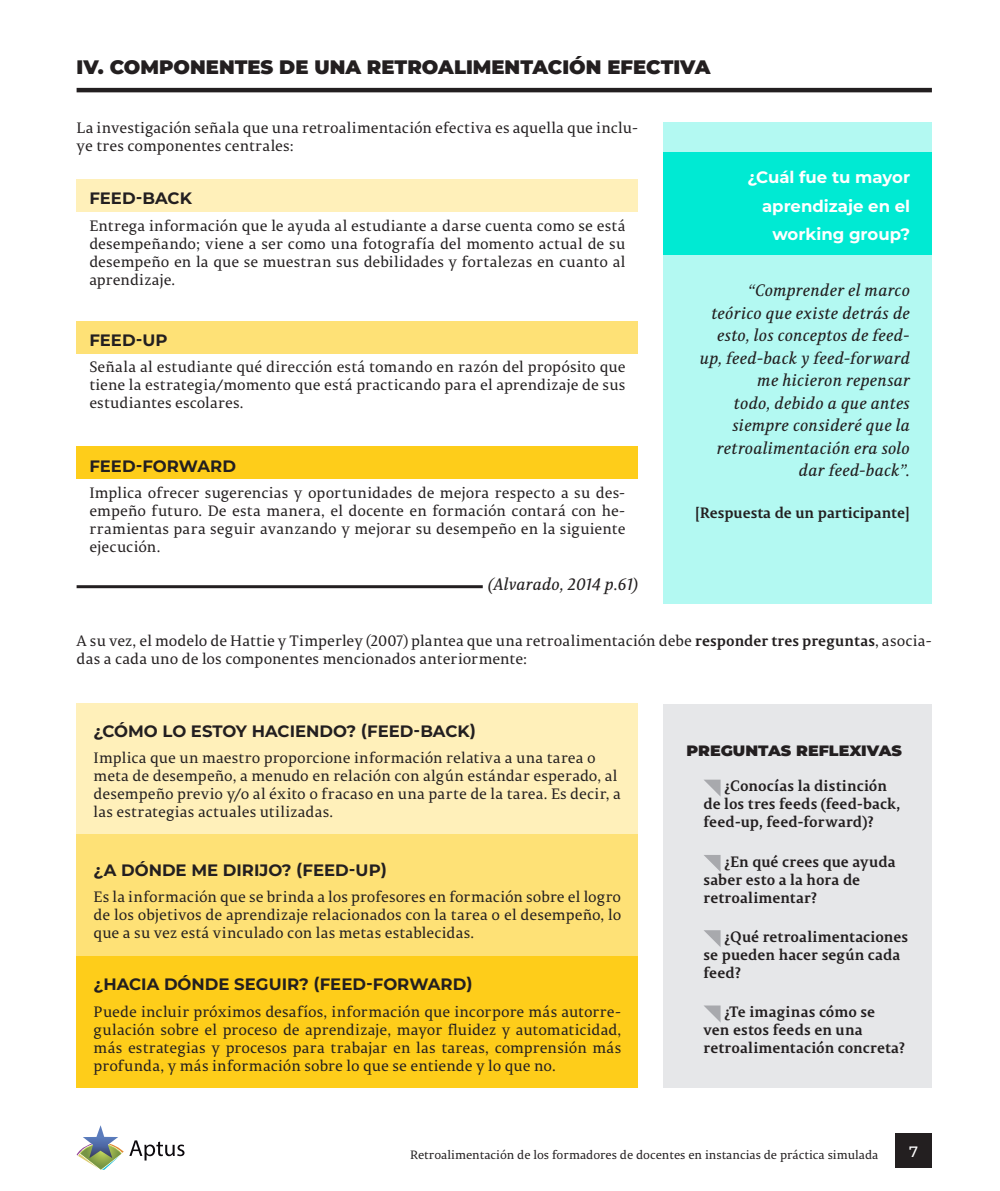
<style>
.page{position:relative;width:1000px;height:1191px;background:#fff}
.page>*{position:absolute;margin:0;border:0;box-sizing:border-box;transform-origin:0 0}
.CAPITULOS{font:100 19.5px "Montserrat";color:#231f20}
.t1{font:italic 16.5px/22.5px "Permian Serif Typeface";color:#231f20;text-align:right}
.t2{font:100 16.5px "Montserrat";color:#231f20}
.t3{font:100 16.5px/28.5px "Montserrat";color:#fff;text-align:right}
.t4{font:15px/18px "Permian Serif Typeface";letter-spacing:.005em;color:#231f20;text-align:justify}
.t5{font:700 15px/18px "Permian Serif Typeface";color:#231f20}
.t6{font:100 15px "Montserrat";color:#231f20;scale:1.06 1}
.t7{font:100 15px "Montserrat";color:#fff}
.t8{font:12px "Permian Serif Typeface";color:#231f20}
.s1{font-weight:700}
</style>
<div class="page">
<div style="left:894px;top:1133px;width:37px;height:34px;background:#231f20"></div>
<svg style="left:77px;top:1125px;width:107px;height:44px"></svg>
<div style="left:77px;top:703px;width:561px;height:131px;background:#fff0ba"></div>
<div style="left:77px;top:834px;width:561px;height:121px;background:#fee176"></div>
<div style="left:77px;top:955px;width:561px;height:132px;background:#fecd1a"></div>
<hr style="left:77px;top:585px;width:405px;height:3px;background:#231f20">
<div style="left:663px;top:122px;width:268px;height:481px;background:#b3f9f2"></div>
<div style="left:663px;top:152px;width:268px;height:103px;background:#00ead3"></div>
<div style="left:77px;top:179px;width:561px;height:33px;background:#fff0ba"></div>
<div style="left:77px;top:321px;width:561px;height:33px;background:#fee176"></div>
<div style="left:77px;top:446px;width:561px;height:32px;background:#fecd1a"></div>
<div style="left:663px;top:703px;width:268px;height:384px;background:#e6e7e9"></div>
<svg style="left:704px;top:779px;width:16px;height:17px"></svg>
<svg style="left:704px;top:855px;width:16px;height:16px"></svg>
<svg style="left:704px;top:930px;width:16px;height:17px"></svg>
<svg style="left:704px;top:1005px;width:16px;height:17px"></svg>
<hr style="left:77px;top:88px;width:854px;height:4px;background:#231f20">
<p class="CAPITULOS" style="left:77px;top:54px;width:635px">IV. COMPONENTES DE UNA RETROALIMENTACIÓN EFECTIVA</p>
<p class="t4" style="left:77px;top:118px;width:563px">La investigación señala que una retroalimentación efectiva es aquella que inclu&shy;ye tres componentes centrales:</p>
<p class="t2" style="left:89px;top:187px;width:104px">FEED-BACK</p>
<p class="t4" style="left:89px;top:215px;width:537px">Entrega información que le ayuda al estudiante a darse cuenta como se está desempeñando; viene a ser como una fotografía del momento actual de su desempeño en la que se muestran sus debilidades y fortalezas en cuanto al aprendizaje.</p>
<p class="t2" style="left:89px;top:329px;width:80px">FEED-UP</p>
<p class="t4" style="left:89px;top:357px;width:537px">Señala al estudiante qué dirección está tomando en razón del propósito que tiene la estrategia/momento que está practicando para el aprendizaje de sus estudiantes escolares.</p>
<p class="t2" style="left:89px;top:455px;width:148px">FEED-FORWARD</p>
<p class="t4" style="left:89px;top:483px;width:537px">Implica ofrecer sugerencias y oportunidades de mejora respecto a su des&shy;empeño futuro. De esta manera, el docente en formación contará con he&shy;rramientas para seguir avanzando y mejorar su desempeño en la siguiente ejecución.</p>
<p class="t1" style="left:488px;top:572px;width:151px">(Alvarado, 2014 p.61)</p>
<p class="t3" style="left:747px;top:162px;width:164px">¿Cuál fue tu mayor aprendizaje en el working group?</p>
<p class="t1" style="left:699px;top:278px;width:211px">“Comprender el marco teórico que existe detrás de esto, los conceptos de feed&shy;up, feed-back y feed-forward me hicieron repensar<br>todo, debido a que antes siempre consideré que la retroalimentación era solo dar feed-back”.</p>
<p class="t5" style="left:695px;top:503px;width:216px">[Respuesta de un participante]</p>
<p class="t4" style="left:77px;top:631px;width:856px">A su vez, el modelo de Hattie y Timperley (2007) plantea que una retroalimentación debe <span class="s1">responder tres preguntas</span>, asocia&shy;das a cada uno de los componentes mencionados anteriormente:</p>
<p class="t2" style="left:94px;top:720px;width:384px">¿CÓMO LO ESTOY HACIENDO? (FEED-BACK)</p>
<p class="t4" style="left:94px;top:748px;width:529px;text-align:left">Implica que un maestro proporcione información relativa a una tarea o meta de desempeño, a menudo en relación con algún estándar esperado, al desempeño previo y/o al éxito o fracaso en una parte de la tarea. Es decir, a las estrategias actuales utilizadas.</p>
<p class="t2" style="left:94px;top:859px;width:295px">¿A DÓNDE ME DIRIJO? (FEED-UP)</p>
<p class="t4" style="left:94px;top:887px;width:529px">Es la información que se brinda a los profesores en formación sobre el logro de los objetivos de aprendizaje relacionados con la tarea o el desempeño, lo que a su vez está vinculado con las metas establecidas.</p>
<p class="t2" style="left:94px;top:973px;width:380px">¿HACIA DÓNDE SEGUIR? (FEED-FORWARD)</p>
<p class="t4" style="left:94px;top:1001px;width:529px">Puede incluir próximos desafíos, información que incorpore más autorre&shy;gulación sobre el proceso de aprendizaje, mayor fluidez y automaticidad, más estrategias y procesos para trabajar en las tareas, comprensión más profunda, y más información sobre lo que se entiende y lo que no.</p>
<p class="t6" style="left:686px;top:741px;width:205px">PREGUNTAS REFLEXIVAS</p>
<p class="t5" style="left:703px;top:776px;width:198px;text-indent:21px">¿Conocías la distinción de los tres feeds (feed-back, feed-up, feed-forward)?</p>
<p class="t5" style="left:703px;top:851px;width:194px;text-indent:21px">¿En qué crees que ayuda saber esto a la hora de retroalimentar?</p>
<p class="t5" style="left:703px;top:926px;width:206px;text-indent:21px">¿Qué retroalimentaciones se pueden hacer según cada feed?</p>
<p class="t5" style="left:703px;top:1002px;width:203px;text-indent:21px">¿Te imaginas cómo se<br>ven estos feeds en una retroalimentación concreta?</p>
<p class="t8" style="left:410px;top:1145px;width:469px">Retroalimentación de los formadores de docentes en instancias de práctica simulada</p>
<p class="t7" style="left:908px;top:1141px;width:10px">7</p>
</div>
